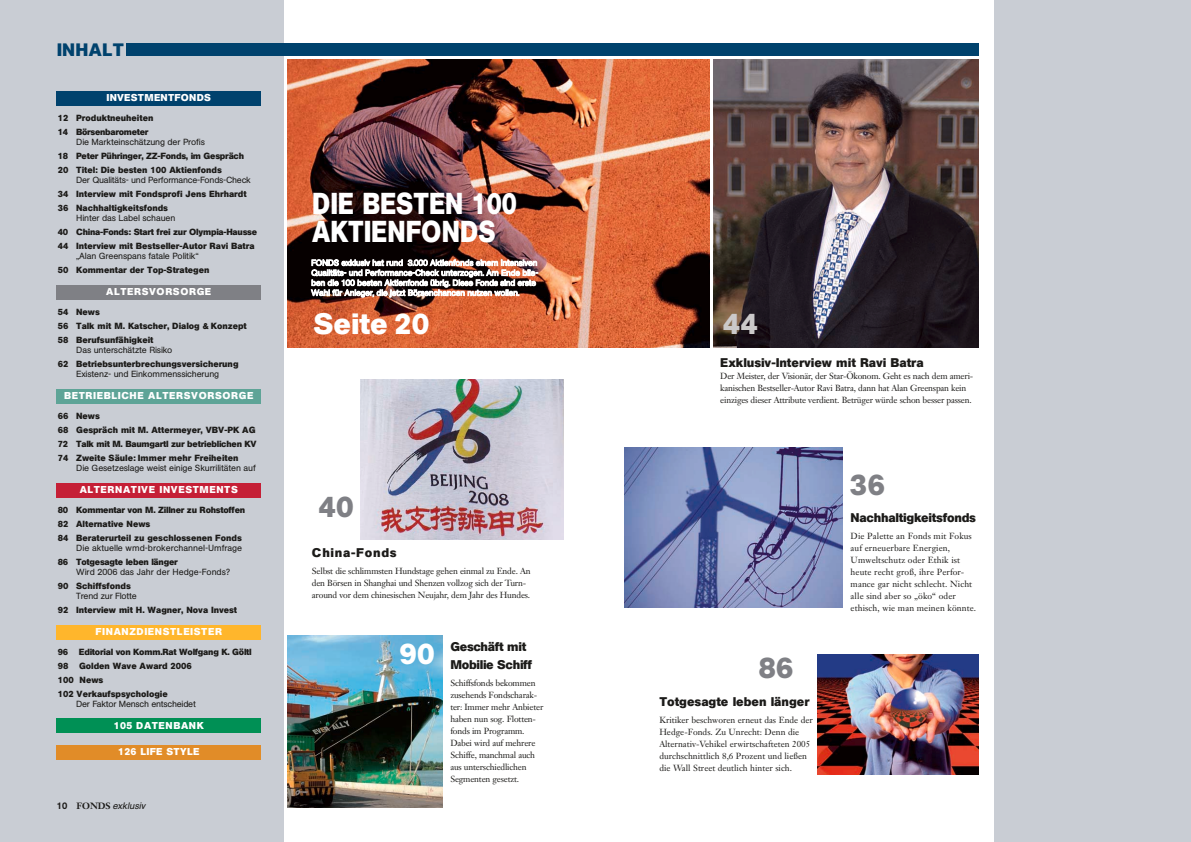
<style>
.page{position:relative;width:1191px;height:842px;background:#fff}
.page>*{position:absolute;margin:0;border:0;box-sizing:border-box;transform-origin:0 0}
.t1{font:28.8px/28px "AG Buch Fett";color:#fff;scale:.83 1}
.t2{font:28px "AG Buch Fett";color:#fff}
.t3{font:28px "AG Buch Fett";color:#7f8085}
.t4{font:28px "AG Buch Fett";color:#cbc9ca}
.t5{font:17.1px "AG Buch Fett";letter-spacing:.01em;color:#00426d}
.t6{font:12px "AG Buch Fett";color:#1c1b19}
.t7{font:12px/18px "AG Buch Fett";letter-spacing:-.025em;color:#1c1b19}
.t8{font:12px "AG Buch Fett";letter-spacing:-.02em;color:#1c1b19}
.t9{font:12px "AG Buch Fett";letter-spacing:.065em;color:#1c1b19}
.t10{font:9.5px "AG Buch Fett";letter-spacing:.065em;color:#fff}
.t11{font:9.5px "AG Buch Fett";letter-spacing:.025em;color:#fff}
.t12{font:9.5px "AG Buch Fett";letter-spacing:.03em;color:#fff}
.t13{font:italic 9px "AG Buch Normal";color:#1c1b19}
.t14{font:8.8px/12px "Janson Text";letter-spacing:-.02em;color:#1c1b19}
.t15{font:8.8px/12px "Janson Text";letter-spacing:.01em;color:#1c1b19}
.t16{font:8.8px/12px "Janson Text";color:#1c1b19}
.t17{font:8.5px/14px "AG Buch Fett";color:#1c1b19}
.t18{font:8.5px "AG Buch Normal";letter-spacing:-.01em;color:#1c1b19}
.t19{font:8.5px/14px "AG Buch Fett";letter-spacing:-.025em;color:#1c1b19}
.t20{font:8px/10px "AG Buch Normal";letter-spacing:-.01em;color:#fff}
.s1{font-family:"AG Buch Halb Fett";font-style:normal}
.s2{font-family:"Janson Text";font-weight:700;font-style:normal}
</style>
<div class="page">
<img style="left:817px;top:655px;width:161px;height:120px">
<img style="left:287px;top:636px;width:155px;height:172px">
<img style="left:713px;top:59px;width:265px;height:289px">
<img style="left:287px;top:59px;width:423px;height:289px">
<img style="left:361px;top:379px;width:202px;height:160px">
<img style="left:625px;top:448px;width:217px;height:160px">
<div style="left:0;top:1px;width:283px;height:841px;background:#c9cdd4"></div>
<div style="left:57px;top:91px;width:204px;height:14px;background:#00426d"></div>
<div style="left:57px;top:285px;width:204px;height:14px;background:#7f8085"></div>
<div style="left:57px;top:389px;width:204px;height:14px;background:#5ea497"></div>
<div style="left:57px;top:625px;width:204px;height:14px;background:#ffb62c"></div>
<div style="left:57px;top:719px;width:204px;height:14px;background:#009055"></div>
<div style="left:57px;top:745px;width:204px;height:14px;background:#e18c28"></div>
<div style="left:57px;top:483px;width:204px;height:14px;background:#c51f36"></div>
<div style="left:126px;top:43px;width:852px;height:13px;background:#00426d"></div>
<div style="left:993px;top:1px;width:197px;height:841px;background:#c9cdd4"></div>
<h3 class="t5" style="left:57px;top:44px;width:69px">INHALT</h3>
<p class="t11" style="left:107px;top:94px;width:106px">INVESTMENTFONDS</p>
<p class="t17" style="left:58px;top:112px;width:97px">12 Produktneuheiten<br>14 Börsenbarometer</p>
<p class="t18" style="left:76px;top:139px;width:130px">Die Markteinschätzung der Profis</p>
<p class="t19" style="left:58px;top:150px;width:188px">18 Peter Pühringer, ZZ-Fonds, im Gespräch<br>20 Titel: Die besten 100 Aktienfonds</p>
<p class="t18" style="left:76px;top:177px;width:176px">Der Qualitäts- und Performance-Fonds-Check</p>
<p class="t17" style="left:58px;top:188px;width:190px">34 Interview mit Fondsprofi Jens Ehrhardt<br>36 Nachhaltigkeitsfonds</p>
<p class="t18" style="left:76px;top:215px;width:101px">Hinter das Label schauen</p>
<p class="t17" style="left:58px;top:226px;width:201px">40 China-Fonds: Start frei zur Olympia-Hausse<br>44 Interview mit Bestseller-Autor Ravi Batra</p>
<p class="t18" style="left:76px;top:253px;width:124px">„Alan Greenspans fatale Politik“</p>
<p class="t17" style="left:58px;top:264px;width:153px">50 Kommentar der Top-Strategen</p>
<p class="t10" style="left:106px;top:288px;width:107px">ALTERSVORSORGE</p>
<p class="t17" style="left:58px;top:306px;width:191px">54 News<br>56 Talk mit M. Katscher, Dialog &amp; Konzept<br>58 Berufsunfähigkeit</p>
<p class="t18" style="left:76px;top:347px;width:98px">Das unterschätzte Risiko</p>
<p class="t17" style="left:58px;top:358px;width:182px">62 Betriebsunterbrechungsversicherung</p>
<p class="t18" style="left:76px;top:371px;width:145px">Existenz- und Einkommenssicherung</p>
<p class="t10" style="left:64px;top:392px;width:191px">BETRIEBLICHE ALTERSVORSORGE</p>
<p class="t17" style="left:58px;top:410px;width:200px">66 News<br>68 Gespräch mit M. Attermeyer, VBV-PK AG<br>72 Talk mit M. Baumgartl zur betrieblichen KV<br>74 Zweite Säule: Immer mehr Freiheiten</p>
<p class="t18" style="left:76px;top:465px;width:181px">Die Gesetzeslage weist einige Skurrilitäten auf</p>
<p class="t10" style="left:80px;top:486px;width:160px">ALTERNATIVE INVESTMENTS</p>
<p class="t17" style="left:58px;top:504px;width:189px">80 Kommentar von M. Zillner zu Rohstoffen<br>82 Alternative News<br>84 Beraterurteil zu geschlossenen Fonds</p>
<p class="t18" style="left:76px;top:545px;width:167px">Die aktuelle wmd-brokerchannel-Umfrage</p>
<p class="t19" style="left:58px;top:556px;width:122px">86 Totgesagte leben länger</p>
<p class="t18" style="left:76px;top:569px;width:155px">Wird 2006 das Jahr der Hedge-Fonds?</p>
<p class="t17" style="left:58px;top:580px;width:75px">90 Schiffsfonds</p>
<p class="t18" style="left:76px;top:593px;width:62px">Trend zur Flotte</p>
<p class="t17" style="left:58px;top:604px;width:181px">92 Interview mit H. Wagner, Nova Invest</p>
<p class="t10" style="left:95px;top:628px;width:128px">FINANZDIENSTLEISTER</p>
<p class="t17" style="left:58px;top:646px;width:12px">96</p>
<p class="t19" style="left:79px;top:646px;width:174px">Editorial von Komm.Rat Wolfgang K. Göltl</p>
<p class="t17" style="left:58px;top:660px;width:12px">98</p>
<p class="t17" style="left:58px;top:660px;width:136px;text-indent:21px">Golden Wave Award 2006<br>100 News<br>102 Verkaufspsychologie</p>
<p class="t18" style="left:76px;top:701px;width:121px">Der Faktor Mensch entscheidet</p>
<p class="t10" style="left:114px;top:722px;width:91px">105 DATENBANK</p>
<p class="t12" style="left:118px;top:748px;width:83px">126 LIFE STYLE</p>
<p class="t13" style="left:57px;top:803px;width:92px"><span class="s1">10</span> <span class="s2">FONDS</span> exklusiv</p>
<h1 class="t1" style="left:312px;top:192px;width:248px">DIE BESTEN 100<br>AKTIENFONDS</h1>
<p class="t20" style="left:311px;top:258px;width:228px">FONDS exklusiv hat rund 3.000 Aktienfonds einem intensiven Qualitäts- und Performance-Check unterzogen. Am Ende blie&shy;ben die 100 besten Aktienfonds übrig. Diese Fonds sind erste Wahl für Anleger, die jetzt Börsenchancen nutzen wollen.</p>
<h2 class="t2" style="left:313px;top:313px;width:117px">Seite 20</h2>
<h2 class="t3" style="left:318px;top:497px;width:37px">40</h2>
<h3 class="t9" style="left:312px;top:548px;width:86px">China-Fonds</h3>
<p class="t14" style="left:312px;top:565px;width:220px">Selbst die schlimmsten Hundstage gehen einmal zu Ende. An den Börsen in Shanghai und Shenzen vollzog sich der Turn&shy;around vor dem chinesischen Neujahr, dem Jahr des Hundes.</p>
<h2 class="t2" style="left:400px;top:643px;width:37px">90</h2>
<h3 class="t7" style="left:450px;top:638px;width:83px">Geschäft mit<br>Mobilie Schiff</h3>
<p class="t14" style="left:450px;top:677px;width:95px">Schiffsfonds bekommen zusehends Fondscharak&shy;ter: Immer mehr Anbieter haben nun sog. Flotten&shy;fonds im Programm.<br>Dabei wird auf mehrere<br>Schiffe, manchmal auch aus unterschiedlichen<br>Segmenten gesetzt.</p>
<h2 class="t4" style="left:723px;top:313px;width:37px">44</h2>
<h3 class="t6" style="left:720px;top:358px;width:205px">Exklusiv-Interview mit Ravi Batra</h3>
<p class="t14" style="left:720px;top:370px;width:254px">Der Meister, der Visionär, der Star-Ökonom. Geht es nach dem ameri&shy;kanischen Bestseller-Autor Ravi Batra, dann hat Alan Greenspan kein einziges dieser Attribute verdient. Betrüger würde schon besser passen.</p>
<h2 class="t3" style="left:850px;top:475px;width:37px">36</h2>
<h2 class="t3" style="left:758px;top:657px;width:37px">86</h2>
<h3 class="t6" style="left:659px;top:697px;width:152px">Totgesagte leben länger</h3>
<p class="t16" style="left:659px;top:714px;width:155px">Kritiker beschworen erneut das Ende der Hedge-Fonds. Zu Unrecht: Denn die Alternativ-Vehikel erwirtschafteten 2005 durchschnittlich 8,6 Prozent und ließen die Wall Street deutlich hinter sich.</p>
<h3 class="t8" style="left:850px;top:513px;width:127px">Nachhaltigkeitsfonds</h3>
<p class="t15" style="left:850px;top:531px;width:127px">Die Palette an Fonds mit Fokus auf erneuerbare Energien,<br>Umweltschutz oder Ethik ist heute recht groß, ihre Perfor&shy;mance gar nicht schlecht. Nicht alle sind aber so „öko“ oder ethisch, wie man meinen könnte.</p>
</div>
